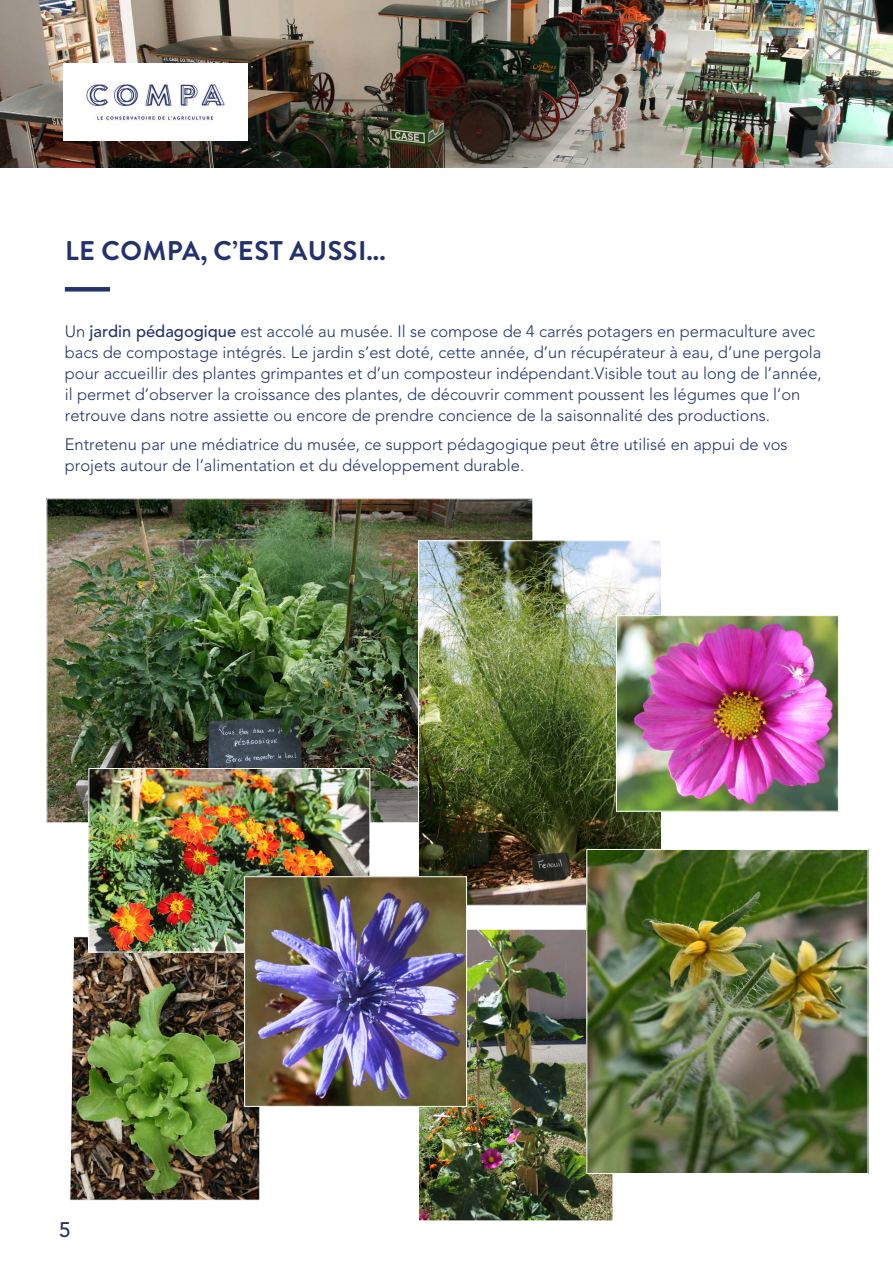
<style>
.page{position:relative;width:893px;height:1263px;background:#fff}
.page>*{position:absolute;margin:0;border:0;box-sizing:border-box;transform-origin:0 0}
.Texte{font:700 27px "Brandon Grotesque";letter-spacing:.02em;color:#23326c}
.t1{font:500 21px "Avenir LT Std";color:#23326c}
.t2{font:300 16.5px/21px "Avenir LT Std";color:#23326c}
.s1{font-weight:500}
</style>
<div class="page">
<img style="left:0;top:0;width:893px;height:167px">
<img style="left:64px;top:64px;width:184px;height:77px">
<div style="left:65px;top:287px;width:45px;height:5px;background:#23326c"></div>
<img style="left:49px;top:501px;width:482px;height:320px">
<img style="left:70px;top:936px;width:198px;height:264px">
<img style="left:420px;top:543px;width:240px;height:360px">
<img style="left:91px;top:770px;width:277px;height:180px">
<div style="left:89px;top:768px;width:281px;height:184px;border:1px solid #fff"></div>
<img style="left:420px;top:931px;width:191px;height:288px">
<img style="left:618px;top:617px;width:218px;height:192px">
<div style="left:616px;top:615px;width:222px;height:196px;border:1px solid #fff"></div>
<img style="left:246px;top:879px;width:219px;height:225px">
<div style="left:244px;top:877px;width:223px;height:229px;border:1px solid #fff"></div>
<img style="left:589px;top:851px;width:277px;height:320px">
<p class="Texte" style="left:65px;top:232px;width:322px">LE COMPA, C’EST AUSSI...</p>
<p class="t2" style="left:65px;top:320px;width:758px">Un <span class="s1">jardin pédagogique</span> est accolé au musée. Il se compose de 4 carrés potagers en permaculture avec bacs de compostage intégrés. Le jardin s’est doté, cette année, d’un récupérateur à eau, d’une pergola pour accueillir des plantes grimpantes et d’un composteur indépendant.Visible tout au long de l’année, il permet d’observer la croissance des plantes, de découvrir comment poussent les légumes que l’on retrouve dans notre assiette ou encore de prendre concience de la saisonnalité des productions.</p>
<p class="t2" style="left:65px;top:434px;width:724px">Entretenu par une médiatrice du musée, ce support pédagogique peut être utilisé en appui de vos projets autour de l’alimentation et du développement durable.</p>
<p class="t1" style="left:59px;top:1217px;width:13px">5</p>
</div>
